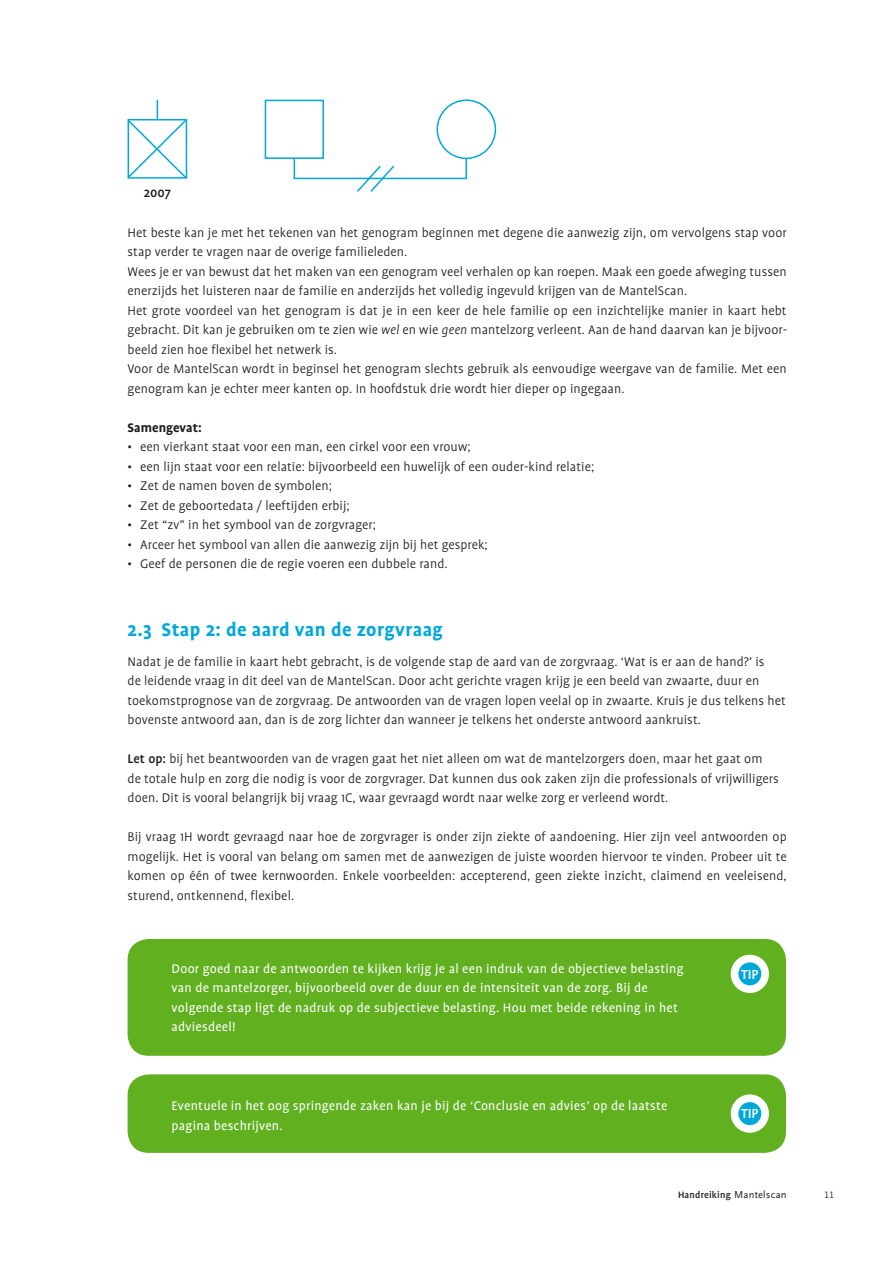
<style>
.page{position:relative;width:893px;height:1263px;background:#fff}
.page>*{position:absolute;margin:0;border:0;box-sizing:border-box;transform-origin:0 0}
.t1{font:700 21px "Profile";letter-spacing:.02em;color:#00a8da}
.t2{font:500 15px "Profile";letter-spacing:-.01em;color:#fff}
.t3{font:300 14.25px/19.5px "Profile";letter-spacing:.005em;color:#1b1c20}
.t4{font:14.25px/19.5px "Profile";letter-spacing:.015em;color:#fff}
.t5{font:700 14.25px "Profile";letter-spacing:.005em;color:#1b1c20}
.t6{font:500 14.25px "Profile";color:#1b1c20}
.t7{font:500 10.5px "Profile";letter-spacing:.02em;color:#1b1c20}
.t8{font:300 10.5px "Profile NO";color:#1b1c20}
.s1{font-style:italic}
.s2{font-weight:500}
.s3{font-family:"Scala Sans";font-weight:400}
</style>
<div class="page">
<div style="left:128px;top:939px;width:658px;height:117px;background:#61b020;border-radius:21px"></div>
<div style="left:731px;top:955px;width:38px;height:38px;background:#fff;border-radius:50%"></div>
<div style="left:738px;top:962px;width:23px;height:23px;background:#00a8da;border-radius:50%"></div>
<div style="left:128px;top:1074px;width:658px;height:79px;background:#61b020;border-radius:21px"></div>
<div style="left:731px;top:1094px;width:38px;height:39px;background:#fff;border-radius:50%"></div>
<div style="left:738px;top:1102px;width:23px;height:23px;background:#00a8da;border-radius:50%"></div>
<div style="left:265px;top:100px;width:59px;height:59px;border:2px solid #00a8da"></div>
<div style="left:436px;top:99px;width:60px;height:60px;border:2px solid #00a8da;border-radius:50%"></div>
<div style="left:294px;top:158px;width:173px;height:21px;border:2px solid #00a8da"></div>
<svg style="left:355px;top:165px;width:41px;height:27px"></svg>
<svg style="left:127px;top:100px;width:61px;height:79px"></svg>
<p class="t6" style="left:144px;top:185px;width:29px">2007</p>
<p class="t3" style="left:128px;top:222px;width:661px">Het beste kan je met het tekenen van het genogram beginnen met degene die aanwezig zijn, om vervolgens stap voor stap verder te vragen naar de overige familieleden.<br>Wees je er van bewust dat het maken van een genogram veel verhalen op kan roepen. Maak een goede afweging tussen enerzijds het luisteren naar de familie en anderzijds het volledig ingevuld krijgen van de MantelScan.<br>Het grote voordeel van het genogram is dat je in een keer de hele familie op een inzichtelijke manier in kaart hebt gebracht. Dit kan je gebruiken om te zien wie <span class="s1">wel</span> en wie <span class="s1">geen</span> mantelzorg verleent. Aan de hand daarvan kan je bijvoor&shy;beeld zien hoe flexibel het netwerk is.<br>Voor de MantelScan wordt in beginsel het genogram slechts gebruik als eenvoudige weergave van de familie. Met een genogram kan je echter meer kanten op. In hoofdstuk drie wordt hier dieper op ingegaan.</p>
<p class="t5" style="left:128px;top:419px;width:76px">Samengevat:</p>
<p class="t3" style="left:128px;top:437px;width:345px">• een vierkant staat voor een man, een cirkel voor een vrouw;</p>
<p class="t3" style="left:128px;top:456px;width:468px">• een lijn staat voor een relatie: bijvoorbeeld een huwelijk of een ouder-kind relatie;</p>
<p class="t3" style="left:128px;top:476px;width:206px">• Zet de namen boven de symbolen;</p>
<p class="t3" style="left:128px;top:495px;width:224px">• Zet de geboortedata / leeftijden erbij;</p>
<p class="t3" style="left:128px;top:515px;width:250px">• Zet “zv” in het symbool van de zorgvrager;</p>
<p class="t3" style="left:128px;top:534px;width:362px">• Arceer het symbool van allen die aanwezig zijn bij het gesprek;</p>
<p class="t3" style="left:128px;top:554px;width:322px">• Geef de personen die de regie voeren een dubbele rand.</p>
<h1 class="t1" style="left:128px;top:617px;width:317px">2.3 Stap 2: de aard van de zorgvraag</h1>
<p class="t3" style="left:128px;top:651px;width:660px">Nadat je de familie in kaart hebt gebracht, is de volgende stap de aard van de zorgvraag. ‘Wat is er aan de hand?’ is<br>de leidende vraag in dit deel van de MantelScan. Door acht gerichte vragen krijg je een beeld van zwaarte, duur en toekomstprognose van de zorgvraag. De antwoorden van de vragen lopen veelal op in zwaarte. Kruis je dus telkens het bovenste antwoord aan, dan is de zorg lichter dan wanneer je telkens het onderste antwoord aankruist.</p>
<p class="t3" style="left:128px;top:749px;width:653px"><span class="s2">Let op:</span> bij het beantwoorden van de vragen gaat het niet alleen om wat de mantelzorgers doen, maar het gaat om de totale hulp en zorg die nodig is voor de zorgvrager. Dat kunnen dus ook zaken zijn die professionals of vrijwilligers doen. Dit is vooral belangrijk bij vraag 1C, waar gevraagd wordt naar welke zorg er verleend wordt.</p>
<p class="t3" style="left:128px;top:827px;width:661px;text-align:justify">Bij vraag 1H wordt gevraagd naar hoe de zorgvrager is onder zijn ziekte of aandoening. Hier zijn veel antwoorden op mogelijk. Het is vooral van belang om samen met de aanwezigen de juiste woorden hiervoor te vinden. Probeer uit te komen op één of twee kernwoorden. Enkele voorbeelden: accepterend, geen ziekte inzicht, claimend en veeleisend, sturend, ontkennend, flexibel.</p>
<p class="t4" style="left:172px;top:958px;width:514px">Door goed naar de antwoorden te kijken krijg je al een indruk van de objectieve belasting van de mantelzorger, bijvoorbeeld over de duur en de intensiteit van de zorg. Bij de volgende stap ligt de nadruk op de subjectieve belasting. Hou met beide rekening in het adviesdeel!</p>
<p class="t2" style="left:741px;top:965px;width:19px">TIP</p>
<p class="t4" style="left:172px;top:1096px;width:497px">Eventuele in het oog springende zaken kan je bij de ‘Conclusie en advies’ op de laatste pagina beschrijven.</p>
<p class="t2" style="left:741px;top:1105px;width:19px">TIP</p>
<p class="t7" style="left:678px;top:1189px;width:110px">Handreiking <span class="s3">Mantelscan</span></p>
<p class="t8" style="left:824px;top:1189px;width:12px">11</p>
</div>
